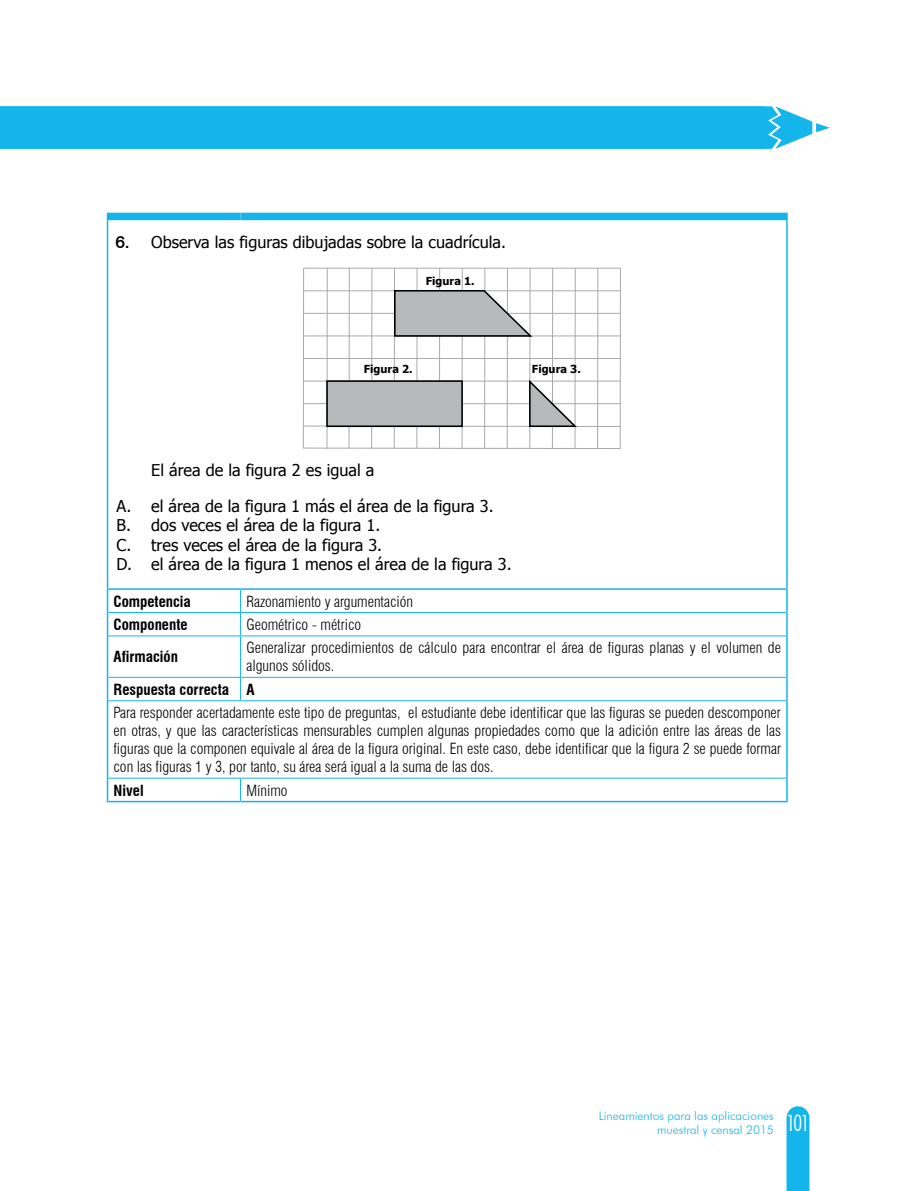
<style>
.page{position:relative;width:915px;height:1191px;background:#fff}
.page>*{position:absolute;margin:0;border:0;box-sizing:border-box;transform-origin:0 0}
.t1{font:300 condensed 22.5px "Futura BT";color:#fff}
.t2{font:500 17.25px "Swiss 721 BT";color:#000}
.t3{font:16.2px/19.5px "Tahoma";color:#000}
.t4{font:300 condensed 15px/18px "Swiss 721 BT";color:#000}
.t5{font:700 condensed 15px "Swiss 721 BT";color:#000}
.t6{font:300 12px/14.4px "Futura BT";color:#13b5ea;text-align:right}
.t7{font:700 10.95px "Tahoma";color:#000}
</style>
<div class="page">
<div style="left:0;top:106px;width:829px;height:43px;background:#13b5ea"></div>
<div style="left:107px;top:213px;width:133px;height:7px;background:#13b5ea"></div>
<div style="left:240px;top:213px;width:547px;height:7px;background:#13b5ea"></div>
<hr style="left:107px;top:220px;width:1px;height:368px;background:#13b5ea">
<hr style="left:786px;top:220px;width:1px;height:368px;background:#13b5ea">
<hr style="left:107px;top:588px;width:133px;height:2px;background:#13b5ea">
<hr style="left:240px;top:588px;width:547px;height:2px;background:#13b5ea">
<svg style="left:107px;top:590px;width:1px;height:46px"></svg>
<svg style="left:786px;top:590px;width:1px;height:46px"></svg>
<hr style="left:107px;top:636px;width:1px;height:41px;background:#13b5ea">
<hr style="left:786px;top:636px;width:1px;height:41px;background:#13b5ea">
<svg style="left:107px;top:677px;width:1px;height:23px"></svg>
<svg style="left:786px;top:677px;width:1px;height:23px"></svg>
<hr style="left:107px;top:700px;width:1px;height:78px;background:#13b5ea">
<hr style="left:786px;top:700px;width:1px;height:78px;background:#13b5ea">
<svg style="left:107px;top:778px;width:1px;height:23px"></svg>
<svg style="left:786px;top:778px;width:1px;height:23px"></svg>
<hr style="left:107px;top:801px;width:133px;height:1px;background:#13b5ea">
<hr style="left:240px;top:801px;width:547px;height:1px;background:#13b5ea">
<hr style="left:108px;top:612px;width:132px;height:1px;background:#13b5ea">
<hr style="left:240px;top:612px;width:546px;height:1px;background:#13b5ea">
<svg style="left:240px;top:590px;width:1px;height:45px"></svg>
<hr style="left:108px;top:635px;width:132px;height:1px;background:#13b5ea">
<hr style="left:240px;top:635px;width:546px;height:1px;background:#13b5ea">
<hr style="left:240px;top:636px;width:1px;height:41px;background:#13b5ea">
<hr style="left:108px;top:677px;width:132px;height:1px;background:#13b5ea">
<hr style="left:240px;top:677px;width:546px;height:1px;background:#13b5ea">
<svg style="left:240px;top:677px;width:1px;height:23px"></svg>
<hr style="left:108px;top:700px;width:132px;height:1px;background:#13b5ea">
<hr style="left:240px;top:700px;width:546px;height:1px;background:#13b5ea">
<hr style="left:108px;top:778px;width:132px;height:1px;background:#13b5ea">
<hr style="left:240px;top:778px;width:546px;height:1px;background:#13b5ea">
<svg style="left:240px;top:778px;width:1px;height:23px"></svg>
<svg style="left:302px;top:232px;width:485px;height:347px"></svg>
<svg style="left:786px;top:1106px;width:23px;height:85px"></svg>
<p class="t2" style="left:115px;top:231px;width:16px">6.</p>
<p class="t3" style="left:151px;top:231px;width:356px">Observa las figuras dibujadas sobre la cuadrícula.</p>
<p class="t7" style="left:425px;top:273px;width:50px">Figura 1.</p>
<p class="t7" style="left:363px;top:362px;width:50px">Figura 2.</p>
<p class="t7" style="left:531px;top:362px;width:50px">Figura 3.</p>
<p class="t3" style="left:151px;top:459px;width:225px">El área de la figura 2 es igual a</p>
<p class="t3" style="left:117px;top:495px;width:396px">A. el área de la figura 1 más el área de la figura 3.<br>B. dos veces el área de la figura 1.<br>C. tres veces el área de la figura 3.<br>D. el área de la figura 1 menos el área de la figura 3.</p>
<p class="t5" style="left:113px;top:592px;width:79px">Competencia</p>
<p class="t4" style="left:246px;top:592px;width:168px">Razonamiento y argumentación</p>
<p class="t5" style="left:113px;top:615px;width:76px">Componente</p>
<p class="t4" style="left:246px;top:615px;width:116px">Geométrico - métrico</p>
<p class="t5" style="left:113px;top:648px;width:66px">Afirmación</p>
<p class="t4" style="left:246px;top:639px;width:536px">Generalizar procedimientos de cálculo para encontrar el área de figuras planas y el volumen de algunos sólidos.</p>
<p class="t5" style="left:113px;top:680px;width:142px">Respuesta correcta A</p>
<p class="t4" style="left:113px;top:703px;width:668px;text-align:justify">Para responder acertadamente este tipo de preguntas, el estudiante debe identificar que las figuras se pueden descomponer en otras, y que las características mensurables cumplen algunas propiedades como que la adición entre las áreas de las figuras que la componen equivale al área de la figura original. En este caso, debe identificar que la figura 2 se puede formar con las figuras 1 y 3, por tanto, su área será igual a la suma de las dos.</p>
<p class="t5" style="left:114px;top:781px;width:31px">Nivel</p>
<p class="t4" style="left:246px;top:781px;width:43px">Mínimo</p>
<p class="t6" style="left:598px;top:1108px;width:176px">Lineamientos para las aplicaciones muestral y censal 2015</p>
<h1 class="t1" style="left:786px;top:1109px;width:24px">101</h1>
</div>
